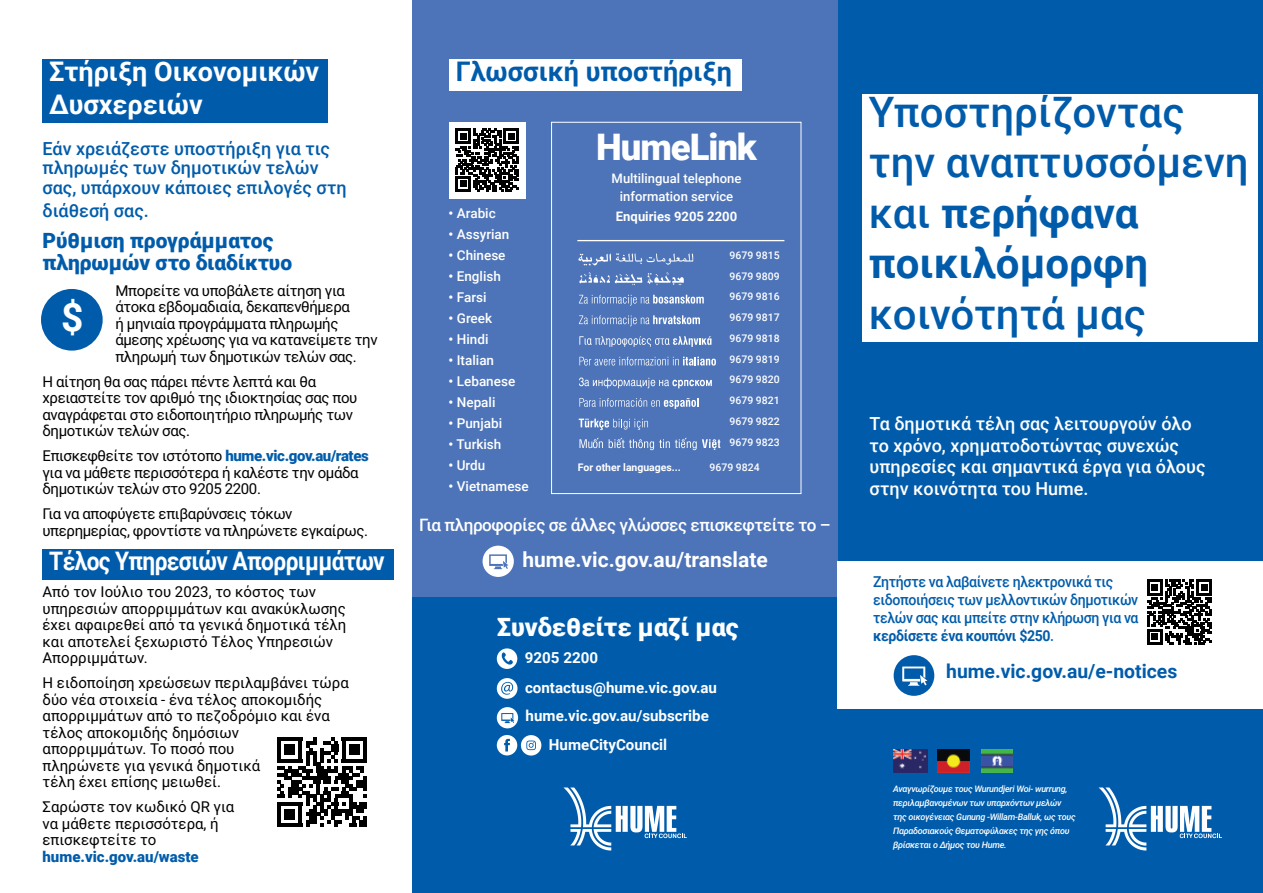
<style>
.page{position:relative;width:1263px;height:893px;background:#fff}
.page>*{position:absolute;margin:0;border:0;box-sizing:border-box;transform-origin:0 0}
.t1{font:500 42px/50.4px "Roboto";color:#005cab}
.t2{font:700 39px "Roboto";color:#fff}
.t3{font:900 36.6px "Roboto";letter-spacing:-.03em;color:#fff}
.t4{font:700 27px/32.4px "Roboto";color:#fff}
.t5{font:700 27px "Roboto";color:#005cab}
.t6{font:700 25.5px "Roboto";letter-spacing:-.025em;color:#fff;scale:.89 1}
.t7{font:900 25.2px "Roboto";color:#fff}
.t8{font:900 21px/22.5px "Roboto";color:#005cab}
.t9{font:700 21px "Roboto";color:#fff}
.t10{font:700 19.35px "Roboto";color:#005cab}
.t11{font:500 18px/21.6px "Roboto";color:#fff}
.t12{font:500 18px/19.5px "Roboto";color:#005cab}
.t13{font:500 17.1px "Roboto";letter-spacing:-.025em;color:#fff}
.t14{font:700 15.15px/30.3px "Roboto";color:#fff}
.t15{font:15px/16.5px "Roboto";letter-spacing:-.025em;color:#000}
.t16{font:15px/16.5px "Roboto";color:#000}
.t17{font:500 15px/18px "Roboto";letter-spacing:-.025em;color:#005cab;scale:.94 1}
.t18{font:900 15px "Roboto";color:#005cab}
.t19{font:500 13.5px "Roboto";color:#fff}
.t20{font:500 13.05px/18.3px "Roboto";color:#fff;text-align:center}
.t21{font:700 13.05px "Roboto";color:#fff}
.t22{font:500 10.5px/20.7px "Roboto";color:#fff;text-align:justify}
.t23{font:700 10.5px "Roboto";color:#fff}
.t24{font:italic 500 9px/14px "Roboto";letter-spacing:-.03em;color:#fff}
.s1{font-weight:900;color:#005cab}
.s2{font-weight:700}
</style>
<div class="page">
<div style="left:412px;top:0;width:851px;height:893px;background:#005cab"></div>
<div style="left:412px;top:0;width:426px;height:596px;background:#4d74b9"></div>
<svg style="left:497px;top:648px;width:20px;height:21px"></svg>
<svg style="left:497px;top:678px;width:20px;height:21px"></svg>
<svg style="left:497px;top:707px;width:21px;height:21px"></svg>
<svg style="left:497px;top:735px;width:44px;height:21px"></svg>
<div style="left:42px;top:60px;width:286px;height:63px;background:#005cab"></div>
<div style="left:41px;top:289px;width:62px;height:62px;background:#005cab;border-radius:50%"></div>
<div style="left:43px;top:550px;width:351px;height:30px;background:#005cab"></div>
<svg style="left:277px;top:737px;width:90px;height:90px"></svg>
<hr style="left:277px;top:823px;width:25px;height:4px;background:#000">
<div style="left:284px;top:809px;width:11px;height:11px;background:#000"></div>
<svg style="left:1098px;top:787px;width:124px;height:63px"></svg>
<img style="left:938px;top:749px;width:31px;height:24px">
<img style="left:981px;top:749px;width:32px;height:24px">
<img style="left:893px;top:749px;width:34px;height:24px">
<svg style="left:563px;top:787px;width:124px;height:63px"></svg>
<div style="left:449px;top:60px;width:292px;height:31px;background:#fff"></div>
<div style="left:551px;top:122px;width:250px;height:372px;border:1px solid #fff"></div>
<svg style="left:578px;top:253px;width:115px;height:13px"></svg>
<svg style="left:579px;top:272px;width:105px;height:13px"></svg>
<svg style="left:579px;top:295px;width:125px;height:11px"></svg>
<svg style="left:579px;top:315px;width:121px;height:11px"></svg>
<svg style="left:579px;top:336px;width:132px;height:11px"></svg>
<svg style="left:579px;top:357px;width:137px;height:9px"></svg>
<svg style="left:579px;top:378px;width:133px;height:10px"></svg>
<svg style="left:579px;top:398px;width:120px;height:11px"></svg>
<svg style="left:579px;top:419px;width:69px;height:11px"></svg>
<svg style="left:579px;top:438px;width:24px;height:10px"></svg>
<svg style="left:609px;top:438px;width:111px;height:12px"></svg>
<hr style="left:577px;top:240px;width:207px;height:1px;background:#fff">
<div style="left:449px;top:122px;width:76px;height:76px;background:#fff"></div>
<svg style="left:456px;top:129px;width:63px;height:62px"></svg>
<div style="left:460px;top:181px;width:7px;height:6px;background:#000"></div>
<svg style="left:483px;top:546px;width:31px;height:31px"></svg>
<div style="left:862px;top:94px;width:395px;height:248px;background:#fff"></div>
<div style="left:838px;top:561px;width:425px;height:148px;background:#fff"></div>
<svg style="left:894px;top:655px;width:40px;height:41px"></svg>
<svg style="left:1147px;top:580px;width:65px;height:65px"></svg>
<hr style="left:1147px;top:642px;width:16px;height:3px;background:#000">
<div style="left:1151px;top:633px;width:7px;height:7px;background:#000"></div>
<h3 class="t4" style="left:49px;top:54px;width:272px">Στήριξη Οικονομικών<br>Δυσχερειών</h3>
<p class="t12" style="left:43px;top:138px;width:306px">Εάν χρειάζεστε υποστήριξη για τις πληρωμές των δημοτικών τελών σας, υπάρχουν κάποιες επιλογές στη</p>
<p class="t12" style="left:43px;top:200px;width:108px">διάθεσή σας.</p>
<h3 class="t8" style="left:43px;top:228px;width:251px">Ρύθμιση προγράμματος πληρωμών στο διαδίκτυο</h3>
<p class="t15" style="left:115px;top:281px;width:264px">Μπορείτε να υποβάλετε αίτηση για άτοκα εβδομαδιαία, δεκαπενθήμερα<br>ή μηνιαία προγράμματα πληρωμής άμεσης χρέωσης για να κατανείμετε την πληρωμή των δημοτικών τελών σας.</p>
<p class="t15" style="left:43px;top:372px;width:316px">Η αίτηση θα σας πάρει πέντε λεπτά και θα χρειαστείτε τον αριθμό της ιδιοκτησίας σας που αναγράφεται στο ειδοποιητήριο πληρωμής των δημοτικών τελών σας.</p>
<p class="t15" style="left:43px;top:447px;width:328px">Επισκεφθείτε τον ιστότοπο <span class="s1">hume.vic.gov.au/rates </span>για να μάθετε περισσότερα ή καλέστε την ομάδα δημοτικών τελών στο 9205 2200.</p>
<p class="t15" style="left:43px;top:505px;width:327px">Για να αποφύγετε επιβαρύνσεις τόκων υπερημερίας, φροντίστε να πληρώνετε εγκαίρως.</p>
<h2 class="t2" style="left:61px;top:290px;width:24px">$</h2>
<h3 class="t6" style="left:49px;top:543px;width:378px">Τέλος Υπηρεσιών Απορριμμάτων</h3>
<p class="t16" style="left:43px;top:583px;width:305px">Από τον Ιούλιο του 2023, το κόστος των υπηρεσιών απορριμμάτων και ανακύκλωσης έχει αφαιρεθεί από τα γενικά δημοτικά τέλη και αποτελεί ξεχωριστό Τέλος Υπηρεσιών Απορριμμάτων.</p>
<p class="t16" style="left:43px;top:674px;width:308px">Η ειδοποίηση χρεώσεων περιλαμβάνει τώρα δύο νέα στοιχεία - ένα τέλος αποκομιδής απορριμμάτων από το πεζοδρόμιο και ένα τέλος αποκομιδής δημόσιων<br>απορριμμάτων. Το ποσό που<br>πληρώνετε για γενικά δημοτικά<br>τέλη έχει επίσης μειωθεί.</p>
<p class="t16" style="left:43px;top:798px;width:193px">Σαρώστε τον κωδικό QR για να μάθετε περισσότερα, ή επισκεφτείτε το</p>
<p class="t18" style="left:43px;top:846px;width:158px">hume.vic.gov.au/waste</p>
<h3 class="t5" style="left:456px;top:53px;width:278px">Γλωσσική υποστήριξη</h3>
<p class="t19" style="left:449px;top:204px;width:49px"><span class="s2">•</span> Arabic</p>
<p class="t19" style="left:449px;top:225px;width:62px"><span class="s2">•</span> Assyrian</p>
<p class="t19" style="left:449px;top:246px;width:58px"><span class="s2">•</span> Chinese</p>
<p class="t19" style="left:449px;top:267px;width:54px"><span class="s2">•</span> English</p>
<p class="t19" style="left:449px;top:288px;width:39px"><span class="s2">•</span> Farsi</p>
<p class="t19" style="left:449px;top:309px;width:45px"><span class="s2">•</span> Greek</p>
<p class="t19" style="left:449px;top:330px;width:41px"><span class="s2">•</span> Hindi</p>
<p class="t19" style="left:449px;top:351px;width:47px"><span class="s2">•</span> Italian</p>
<p class="t19" style="left:449px;top:372px;width:68px"><span class="s2">•</span> Lebanese</p>
<p class="t19" style="left:449px;top:393px;width:48px"><span class="s2">•</span> Nepali</p>
<p class="t19" style="left:449px;top:414px;width:55px"><span class="s2">•</span> Punjabi</p>
<p class="t19" style="left:449px;top:435px;width:54px"><span class="s2">•</span> Turkish</p>
<p class="t19" style="left:449px;top:456px;width:38px"><span class="s2">•</span> Urdu</p>
<p class="t19" style="left:449px;top:477px;width:82px"><span class="s2">•</span> Vietnamese</p>
<h3 class="t3" style="left:596px;top:122px;width:162px">HumeLink</h3>
<p class="t20" style="left:612px;top:168px;width:131px">Multilingual telephone information service</p>
<p class="t21" style="left:616px;top:207px;width:123px">Enquiries 9205 2200</p>
<p class="t22" style="left:730px;top:244px;width:52px">9679 9815<br>9679 9809<br>9679 9816<br>9679 9817<br>9679 9818<br>9679 9819<br>9679 9820<br>9679 9821<br>9679 9822<br>9679 9823</p>
<p class="t23" style="left:578px;top:460px;width:105px">For other languages...</p>
<p class="t22" style="left:710px;top:457px;width:52px">9679 9824</p>
<p class="t13" style="left:419px;top:513px;width:413px">Για πληροφορίες σε άλλες γλώσσες επισκεφτείτε το –</p>
<h3 class="t9" style="left:522px;top:544px;width:247px">hume.vic.gov.au/translate</h3>
<h3 class="t7" style="left:497px;top:609px;width:243px">Συνδεθείτε μαζί μας</h3>
<p class="t14" style="left:525px;top:641px;width:194px">9205 2200 contactus@hume.vic.gov.au</p>
<p class="t14" style="left:549px;top:700px;width:162px;line-height:28.7px;text-indent:-23px">hume.vic.gov.au/subscribe<br>HumeCityCouncil</p>
<h1 class="t1" style="left:869px;top:85px;width:381px">Υποστηρίζοντας την αναπτυσσόμενη και <span class="s2">περήφανα ποικιλόμορφη</span></h1>
<h1 class="t1" style="left:869px;top:287px;width:279px">κοινότητά μας</h1>
<p class="t11" style="left:870px;top:412px;width:337px">Τα δημοτικά τέλη σας λειτουργούν όλο το χρόνο, χρηματοδοτώντας συνεχώς υπηρεσίες και σημαντικά έργα για όλους στην κοινότητα του Hume.</p>
<p class="t17" style="left:873px;top:572px;width:284px">Ζητήστε να λαβαίνετε ηλεκτρονικά τις ειδοποιήσεις των μελλοντικών δημοτικών τελών σας και μπείτε στην κλήρωση για να <span class="s2">κερδίσετε ένα κουπόνι $250</span>.</p>
<p class="t10" style="left:946px;top:657px;width:233px">hume.vic.gov.au/e-notices</p>
<p class="t24" style="left:893px;top:782px;width:184px">Αναγνωρίζουμε τους Wurundjeri Woi- wurrung, περιλαμβανομένων των υπαρχόντων μελών της οικογένειας Gunung -Willam-Balluk, ως τους Παραδοσιακούς Θεματοφύλακες της γης όπου βρίσκεται ο Δήμος του Hume.</p>
</div>
